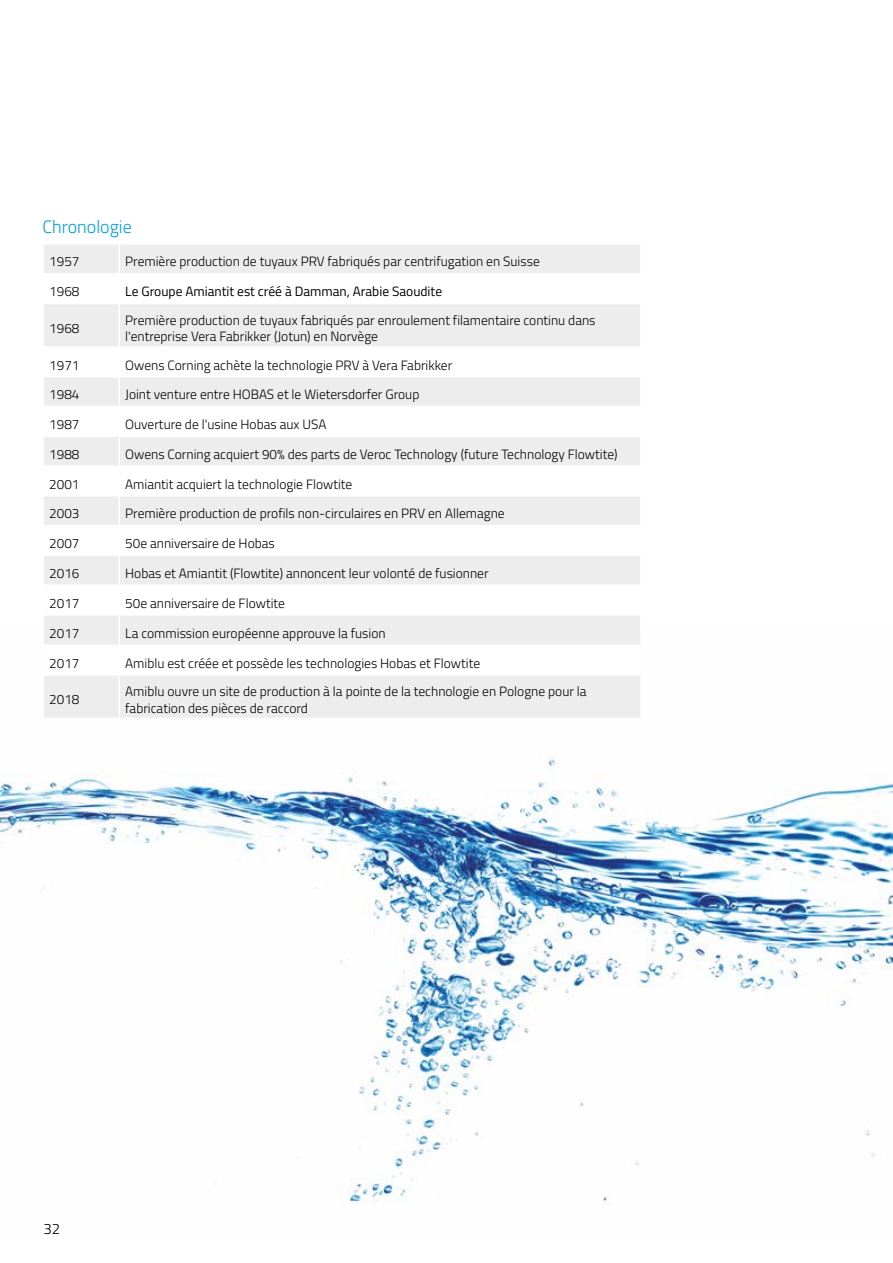
<style>
.page{position:relative;width:893px;height:1263px;background:#fff}
.page>*{position:absolute;margin:0;border:0;box-sizing:border-box;transform-origin:0 0}
.t1{font:300 18px "Titillium Web";color:#009fe3}
.t2{font:300 15px "Titillium Web";color:#000}
.t3{font:300 13.5px/16.2px "Titillium Web";color:#000}
.t4{font:13.5px "Titillium Web";color:#000}
</style>
<div class="page">
<img style="left:0;top:754px;width:893px;height:450px">
<svg style="left:44px;top:245px;width:596px;height:473px;fill:#ededed"></svg>
<svg style="left:44px;top:304px;width:596px;height:280px;fill:#ededed"></svg>
<svg style="left:44px;top:586px;width:596px;height:88px"></svg>
<svg style="left:119px;top:245px;width:1px;height:58px"></svg>
<hr style="left:119px;top:304px;width:1px;height:42px;background:#fff">
<svg style="left:119px;top:348px;width:1px;height:326px"></svg>
<hr style="left:119px;top:676px;width:1px;height:42px;background:#fff">
<hr style="left:43px;top:273px;width:76px;height:1px;background:#fff">
<hr style="left:119px;top:273px;width:523px;height:1px;background:#fff">
<hr style="left:43px;top:303px;width:76px;height:1px;background:#fff">
<hr style="left:119px;top:303px;width:523px;height:1px;background:#fff">
<hr style="left:43px;top:346px;width:76px;height:2px;background:#fff">
<hr style="left:119px;top:346px;width:523px;height:2px;background:#fff">
<hr style="left:43px;top:376px;width:76px;height:1px;background:#fff">
<hr style="left:119px;top:376px;width:523px;height:1px;background:#fff">
<hr style="left:43px;top:406px;width:76px;height:1px;background:#fff">
<hr style="left:119px;top:406px;width:523px;height:1px;background:#fff">
<hr style="left:43px;top:435px;width:76px;height:2px;background:#fff">
<hr style="left:119px;top:435px;width:523px;height:2px;background:#fff">
<hr style="left:43px;top:465px;width:76px;height:2px;background:#fff">
<hr style="left:119px;top:465px;width:523px;height:2px;background:#fff">
<hr style="left:43px;top:495px;width:76px;height:2px;background:#fff">
<hr style="left:119px;top:495px;width:523px;height:2px;background:#fff">
<hr style="left:43px;top:525px;width:76px;height:1px;background:#fff">
<hr style="left:119px;top:525px;width:523px;height:1px;background:#fff">
<hr style="left:43px;top:555px;width:76px;height:1px;background:#fff">
<hr style="left:119px;top:555px;width:523px;height:1px;background:#fff">
<hr style="left:43px;top:584px;width:76px;height:2px;background:#fff">
<hr style="left:119px;top:584px;width:523px;height:2px;background:#fff">
<hr style="left:43px;top:614px;width:76px;height:2px;background:#fff">
<hr style="left:119px;top:614px;width:523px;height:2px;background:#fff">
<hr style="left:43px;top:644px;width:76px;height:2px;background:#fff">
<hr style="left:119px;top:644px;width:523px;height:2px;background:#fff">
<hr style="left:43px;top:674px;width:76px;height:2px;background:#fff">
<hr style="left:119px;top:674px;width:523px;height:2px;background:#fff">
<h1 class="t1" style="left:43px;top:214px;width:91px">Chronologie</h1>
<p class="t3" style="left:49px;top:253px;width:32px">1957</p>
<p class="t3" style="left:125px;top:253px;width:416px">Première production de tuyaux PRV fabriqués par centrifugation en Suisse</p>
<p class="t3" style="left:49px;top:283px;width:32px">1968</p>
<p class="t4" style="left:125px;top:282px;width:318px">Le Groupe Amiantit est créé à Damman, Arabie Saoudite</p>
<p class="t3" style="left:49px;top:319px;width:32px">1968</p>
<p class="t3" style="left:125px;top:311px;width:472px">Première production de tuyaux fabriqués par enroulement filamentaire continu dans l'entreprise Vera Fabrikker (Jotun) en Norvège</p>
<p class="t3" style="left:49px;top:356px;width:32px">1971</p>
<p class="t3" style="left:125px;top:356px;width:329px">Owens Corning achète la technologie PRV à Vera Fabrikker</p>
<p class="t3" style="left:49px;top:386px;width:32px">1984</p>
<p class="t3" style="left:125px;top:386px;width:296px">Joint venture entre HOBAS et le Wietersdorfer Group</p>
<p class="t3" style="left:49px;top:416px;width:32px">1987</p>
<p class="t3" style="left:125px;top:416px;width:203px">Ouverture de l'usine Hobas aux USA</p>
<p class="t3" style="left:49px;top:445px;width:32px">1988</p>
<p class="t3" style="left:125px;top:445px;width:494px">Owens Corning acquiert 90% des parts de Veroc Technology (future Technology Flowtite)</p>
<p class="t3" style="left:49px;top:475px;width:32px">2001</p>
<p class="t3" style="left:125px;top:475px;width:229px">Amiantit acquiert la technologie Flowtite</p>
<p class="t3" style="left:49px;top:505px;width:32px">2003</p>
<p class="t3" style="left:125px;top:505px;width:381px">Première production de profils non-circulaires en PRV en Allemagne</p>
<p class="t3" style="left:49px;top:535px;width:32px">2007</p>
<p class="t3" style="left:125px;top:535px;width:151px">50e anniversaire de Hobas</p>
<p class="t3" style="left:49px;top:564px;width:32px">2016</p>
<p class="t3" style="left:125px;top:564px;width:365px">Hobas et Amiantit (Flowtite) annoncent leur volonté de fusionner</p>
<p class="t3" style="left:49px;top:594px;width:32px">2017</p>
<p class="t3" style="left:125px;top:594px;width:161px">50e anniversaire de Flowtite</p>
<p class="t3" style="left:49px;top:624px;width:32px">2017</p>
<p class="t3" style="left:125px;top:624px;width:262px">La commission européenne approuve la fusion</p>
<p class="t3" style="left:49px;top:654px;width:32px">2017</p>
<p class="t3" style="left:125px;top:654px;width:356px">Amiblu est créée et possède les technologies Hobas et Flowtite</p>
<p class="t3" style="left:49px;top:691px;width:32px">2018</p>
<p class="t3" style="left:125px;top:683px;width:463px">Amiblu ouvre un site de production à la pointe de la technologie en Pologne pour la fabrication des pièces de raccord</p>
<p class="t2" style="left:44px;top:1217px;width:18px">32</p>
</div>
